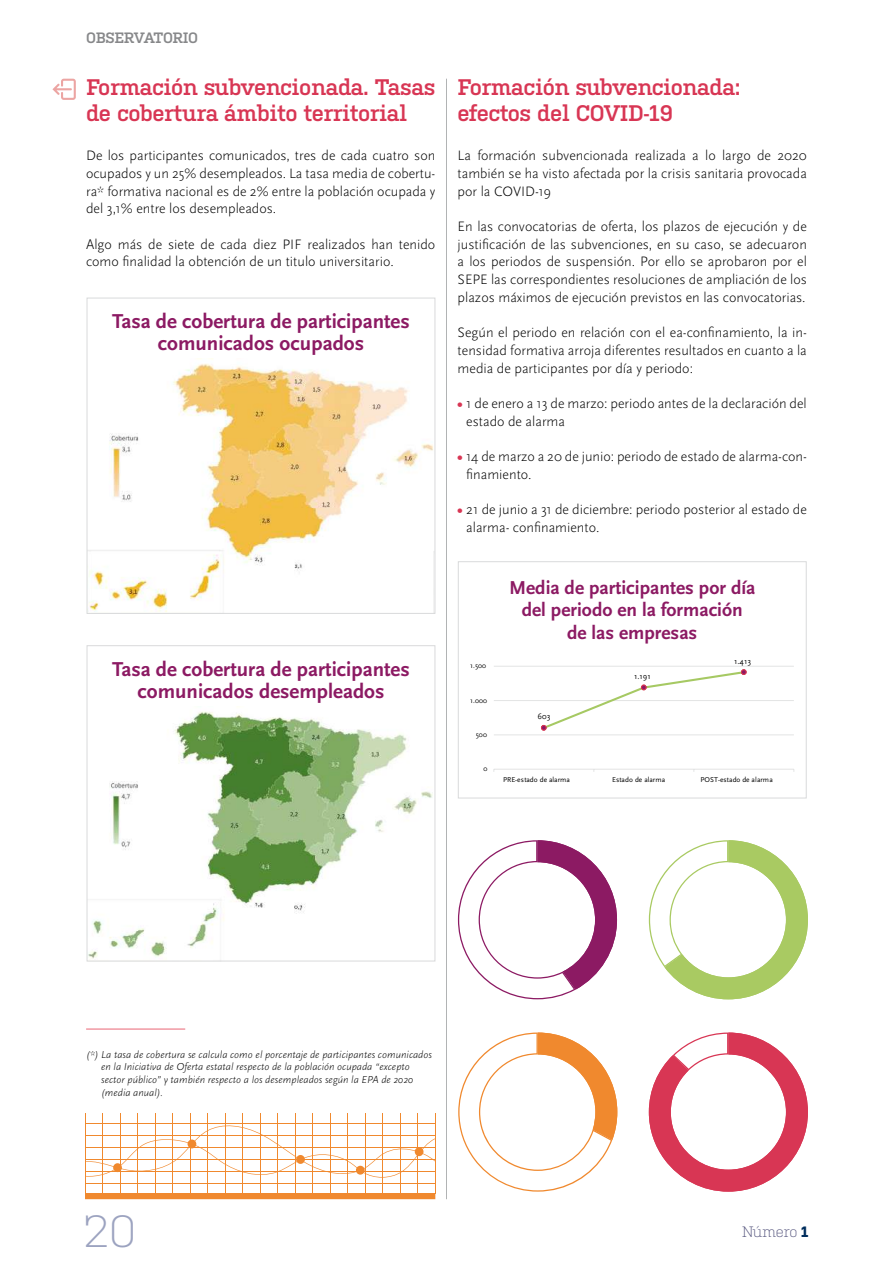
<style>
.page{position:relative;width:893px;height:1263px;background:#fff}
.page>*{position:absolute;margin:0;border:0;box-sizing:border-box;transform-origin:0 0}
.t1{font:300 45px "Kulturista";color:#9ca3c0}
.t2{font:600 22.5px/25.5px "Kulturista";letter-spacing:-.02em;color:#d83654}
.t3{font:700 21px/22.5px "Scala Sans Pro";color:#8c1a63;text-align:center}
.t4{font:700 19.5px/22.5px "Scala Sans Pro";color:#8c1a63;text-align:center}
.t5{font:600 15px "Kulturista";letter-spacing:-.02em;color:#87888a}
.t6{font:300 15px "Kulturista";letter-spacing:-.02em;color:#57577f}
.t7{font:300 14.25px/17.7px "Scala Sans Pro";color:#000;text-align:justify}
.t8{font:italic 300 10.5px/12.6px "Scala Sans Pro";color:#000}
.t9{font:8.4px "Scala Sans Pro";letter-spacing:.015em;color:#000}
.t10{font:7.35px "Scala Sans Pro";color:#000}
.s1{font-weight:700;color:#d83654}
.s2{font-weight:700;color:#012e5d}
</style>
<div class="page">
<hr style="left:85px;top:1113px;width:1px;height:81px;background:#f0892e">
<hr style="left:103px;top:1113px;width:1px;height:81px;background:#f0892e">
<hr style="left:120px;top:1113px;width:1px;height:81px;background:#f0892e">
<hr style="left:138px;top:1113px;width:1px;height:81px;background:#f0892e">
<hr style="left:155px;top:1113px;width:1px;height:81px;background:#f0892e">
<hr style="left:172px;top:1113px;width:1px;height:81px;background:#f0892e">
<hr style="left:190px;top:1113px;width:1px;height:81px;background:#f0892e">
<hr style="left:207px;top:1113px;width:1px;height:81px;background:#f0892e">
<hr style="left:225px;top:1113px;width:1px;height:81px;background:#f0892e">
<hr style="left:242px;top:1113px;width:1px;height:81px;background:#f0892e">
<hr style="left:260px;top:1113px;width:1px;height:81px;background:#f0892e">
<hr style="left:277px;top:1113px;width:1px;height:81px;background:#f0892e">
<hr style="left:295px;top:1113px;width:1px;height:81px;background:#f0892e">
<hr style="left:312px;top:1113px;width:1px;height:81px;background:#f0892e">
<hr style="left:330px;top:1113px;width:1px;height:81px;background:#f0892e">
<hr style="left:347px;top:1113px;width:1px;height:81px;background:#f0892e">
<hr style="left:365px;top:1113px;width:1px;height:81px;background:#f0892e">
<hr style="left:382px;top:1113px;width:1px;height:81px;background:#f0892e">
<hr style="left:400px;top:1113px;width:1px;height:81px;background:#f0892e">
<hr style="left:417px;top:1113px;width:1px;height:81px;background:#f0892e">
<hr style="left:435px;top:1113px;width:1px;height:81px;background:#f0892e">
<hr style="left:85px;top:1183px;width:350px;height:1px;background:#f0892e">
<div style="left:85px;top:1193px;width:350px;height:6px;background:#f0892e"></div>
<svg style="left:86px;top:1122px;width:349px;height:57px"></svg>
<div style="left:113px;top:1163px;width:9px;height:9px;background:#f0892e;border-radius:50%"></div>
<div style="left:296px;top:1155px;width:9px;height:9px;background:#f0892e;border-radius:50%"></div>
<div style="left:415px;top:1147px;width:8px;height:9px;background:#f0892e;border-radius:50%"></div>
<div style="left:188px;top:1139px;width:8px;height:9px;background:#f0892e;border-radius:50%"></div>
<div style="left:356px;top:1166px;width:9px;height:8px;background:#f0892e;border-radius:50%"></div>
<hr style="left:86px;top:1029px;width:99px;height:1px;background:#e96575">
<img style="left:89px;top:358px;width:344px;height:254px">
<div style="left:87px;top:298px;width:348px;height:316px;border:1px solid #d9dadb"></div>
<hr style="left:446px;top:79px;width:1px;height:1120px;background:#b1b3b4">
<hr style="left:494px;top:734px;width:300px;height:1px;background:#e3e4e4">
<hr style="left:494px;top:700px;width:300px;height:1px;background:#e3e4e4">
<hr style="left:494px;top:666px;width:300px;height:1px;background:#e3e4e4">
<hr style="left:494px;top:769px;width:300px;height:1px;background:#e3e4e4">
<svg style="left:541px;top:669px;width:206px;height:61px"></svg>
<div style="left:458px;top:561px;width:349px;height:237px;border:1px solid #d9dadb"></div>
<svg style="left:52px;top:79px;width:24px;height:21px"></svg>
<img style="left:89px;top:706px;width:344px;height:253px">
<div style="left:87px;top:645px;width:348px;height:316px;border:1px solid #d9dadb"></div>
<svg style="left:458px;top:840px;width:159px;height:159px"></svg>
<svg style="left:649px;top:840px;width:159px;height:159px"></svg>
<svg style="left:458px;top:1032px;width:159px;height:159px"></svg>
<svg style="left:649px;top:1032px;width:159px;height:159px"></svg>
<p class="t5" style="left:86px;top:29px;width:114px">OBSERVATORIO</p>
<h2 class="t2" style="left:86px;top:75px;width:351px">Formación subvencionada. Tasas de cobertura ámbito territorial</h2>
<p class="t7" style="left:86px;top:147px;width:351px">De los participantes comunicados, tres de cada cuatro son ocupados y un 25% desempleados. La tasa media de cobertu&shy;ra* formativa nacional es de 2% entre la población ocupada y del 3,1% entre los desempleados.</p>
<p class="t7" style="left:86px;top:235px;width:351px">Algo más de siete de cada diez PIF realizados han tenido como finalidad la obtención de un titulo universitario.</p>
<h3 class="t3" style="left:112px;top:310px;width:299px">Tasa de cobertura de participantes comunicados ocupados</h3>
<h3 class="t3" style="left:112px;top:658px;width:299px">Tasa de cobertura de participantes comunicados desempleados</h3>
<h2 class="t2" style="left:458px;top:75px;width:284px">Formación subvencionada: efectos del COVID-19</h2>
<p class="t7" style="left:458px;top:147px;width:351px">La formación subvencionada realizada a lo largo de 2020 también se ha visto afectada por la crisis sanitaria provocada por la COVID-19</p>
<p class="t7" style="left:458px;top:218px;width:351px">En las convocatorias de oferta, los plazos de ejecución y de justificación de las subvenciones, en su caso, se adecuaron a los periodos de suspensión. Por ello se aprobaron por el SEPE las correspondientes resoluciones de ampliación de los plazos máximos de ejecución previstos en las convocatorias.</p>
<p class="t7" style="left:458px;top:324px;width:351px">Según el periodo en relación con el ea-confinamiento, la in&shy;tensidad formativa arroja diferentes resultados en cuanto a la media de participantes por día y periodo:</p>
<p class="t7" style="left:466px;top:395px;width:342px;text-indent:-9px"><span class="s1">•</span> 1 de enero a 13 de marzo: periodo antes de la declaración del estado de alarma</p>
<p class="t7" style="left:466px;top:448px;width:342px;text-indent:-9px"><span class="s1">•</span> 14 de marzo a 20 de junio: periodo de estado de alarma-con&shy;finamiento.</p>
<p class="t7" style="left:466px;top:501px;width:342px;text-indent:-9px"><span class="s1">•</span> 21 de junio a 31 de diciembre: periodo posterior al estado de alarma- confinamiento.</p>
<p class="t10" style="left:470px;top:662px;width:17px">1.500</p>
<p class="t10" style="left:470px;top:696px;width:19px">1.000</p>
<p class="t10" style="left:476px;top:730px;width:13px">500</p>
<p class="t10" style="left:483px;top:765px;width:6px">0</p>
<h3 class="t4" style="left:509px;top:576px;width:248px">Media de participantes por día del periodo en la formación<br>de las empresas</h3>
<p class="t9" style="left:537px;top:712px;width:14px">603</p>
<p class="t9" style="left:634px;top:671px;width:18px">1.191</p>
<p class="t9" style="left:734px;top:656px;width:18px">1.413</p>
<p class="t10" style="left:503px;top:775px;width:68px">PRE-estado de alarma</p>
<p class="t10" style="left:612px;top:775px;width:55px">Estado de alarma</p>
<p class="t10" style="left:700px;top:775px;width:74px">POST-estado de alarma</p>
<p class="t8" style="left:101px;top:1048px;width:332px;text-indent:-15px">(*) La tasa de cobertura se calcula como el porcentaje de participantes comunicados en la Iniciativa de Oferta estatal respecto de la población ocupada “excepto sector público” y también respecto a los desempleados según la EPA de 2020 (media anual).</p>
<h1 class="t1" style="left:83px;top:1199px;width:55px">20</h1>
<p class="t6" style="left:742px;top:1221px;width:68px">Número <span class="s2">1</span></p>
</div>
